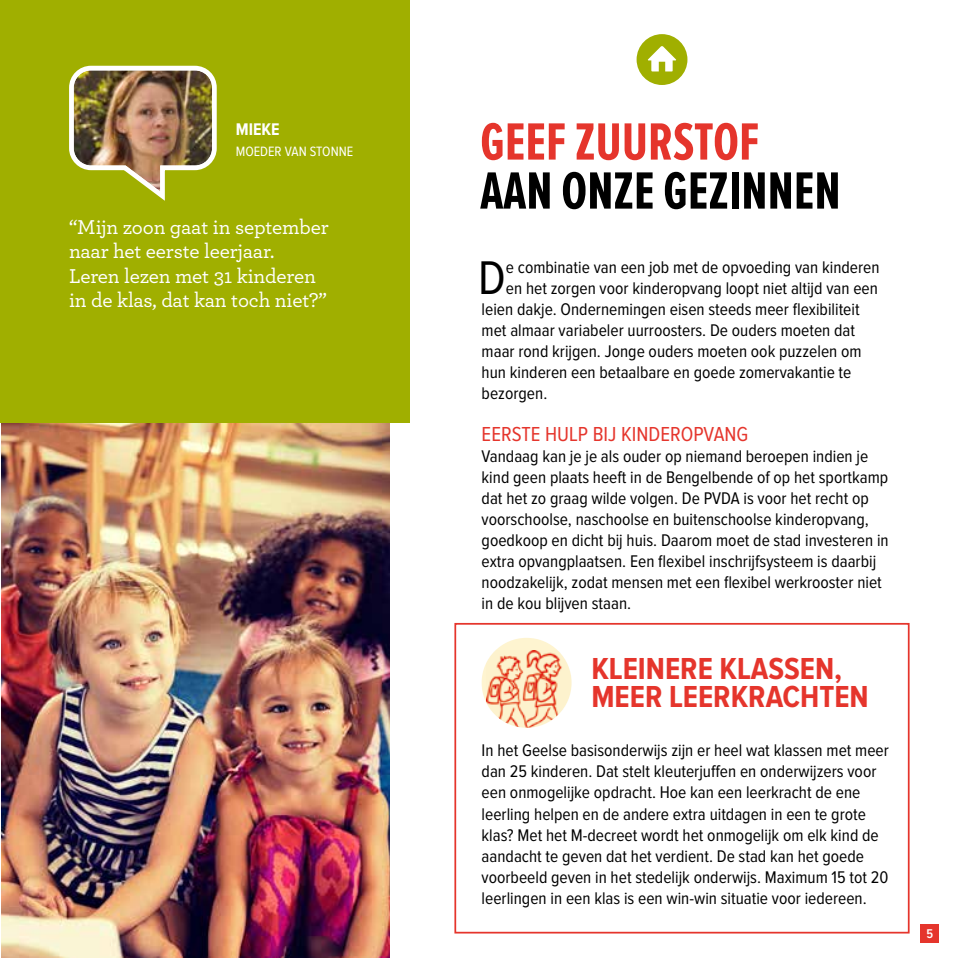
<style>
.page{position:relative;width:958px;height:958px;background:#fff}
.page>*{position:absolute;margin:0;border:0;box-sizing:border-box;transform-origin:0 0}
.t1{font:63px "Entypo";color:#fff}
.t2{font:700 54.25px "Proxima Nova Ex Cn";color:#000}
.t3{font:700 54.25px "Proxima Nova Ex Cn";color:#e5352c}
.t4{font:49px "Proxima Nova Cond";color:#000}
.t5{font:700 31.5px "Proxima Nova Cond";color:#e5352c}
.t6{font:500 21px/24.5px "Archer Pro";letter-spacing:-.01em;color:#fff}
.t7{font:21px "Proxima Nova Cond";color:#e5352c}
.t8{font:17.5px/21px "Proxima Nova Cond";color:#000}
.t9{font:700 17.5px "Proxima Nova Cond";color:#fff}
.t10{font:14px "Proxima Nova Cond";color:#fff}
.t11{font:600 13.12px "Proxima Nova Cond";color:#fff}
</style>
<div class="page">
<img style="left:1px;top:422px;width:388px;height:535px">
<div style="left:454px;top:623px;width:455px;height:310px;border:2px solid #e5352c"></div>
<div style="left:0;top:0;width:409px;height:422px;background:#a0af00"></div>
<div style="left:636px;top:34px;width:51px;height:51px;background:#a0af00;border-radius:50%"></div>
<img style="left:69px;top:65px;width:148px;height:136px">
<div style="left:481px;top:637px;width:90px;height:90px;background:#fef4d0;border-radius:50%"></div>
<img style="left:486px;top:650px;width:85px;height:77px">
<div style="left:920px;top:924px;width:19px;height:18px;background:#e5352c"></div>
<p class="t9" style="left:236px;top:119px;width:45px">MIEKE</p>
<p class="t10" style="left:236px;top:143px;width:117px">MOEDER VAN Stonne</p>
<p class="t6" style="left:69px;top:213px;width:261px">“Mijn zoon gaat in september naar het eerste leerjaar.<br>Leren lezen met 31 kinderen in de klas, dat kan toch niet?”</p>
<h1 class="t1" style="left:644px;top:16px;width:36px">⌂</h1>
<h2 class="t3" style="left:480px;top:117px;width:281px">GEEF ZUURSTOF</h2>
<h2 class="t2" style="left:480px;top:166px;width:362px">AAN ONZE GEZINNEN</h2>
<h3 class="t4" style="left:478px;top:251px;width:29px">D</h3>
<p class="t8" style="left:506px;top:257px;width:375px">e combinatie van een job met de opvoeding van kinderen</p>
<p class="t8" style="left:506px;top:278px;width:373px">en het zorgen voor kinderopvang loopt niet altijd van een</p>
<p class="t8" style="left:481px;top:299px;width:379px">leien dakje. Ondernemingen eisen steeds meer flexibiliteit</p>
<p class="t8" style="left:481px;top:320px;width:375px">met almaar variabeler uurroosters. De ouders moeten dat</p>
<p class="t8" style="left:481px;top:341px;width:381px">maar rond krijgen. Jonge ouders moeten ook puzzelen om</p>
<p class="t8" style="left:481px;top:362px;width:371px">hun kinderen een betaalbare en goede zomervakantie te</p>
<p class="t8" style="left:481px;top:383px;width:67px">bezorgen.</p>
<p class="t7" style="left:481px;top:422px;width:211px">Eerste hulp bij kinderopva</p>
<p class="t7" style="left:724px;top:422px;width:23px">ng</p>
<p class="t8" style="left:481px;top:446px;width:408px">Vandaag kan je je als ouder op niemand beroepen indien je kind geen plaats heeft in de Bengelbende of op het sportkamp dat het zo graag wilde volgen. De PVDA is voor het recht op voorschoolse, naschoolse en buitenschoolse kinderopvang, goedkoop en dicht bij huis. Daarom moet de stad investeren in extra opvangplaatsen. Een flexibel inschrijfsysteem is daarbij noodzakelijk, zodat mensen met een flexibel werkrooster niet in de kou blijven staan.</p>
<h3 class="t5" style="left:591px;top:651px;width:90px">KLEINERE</h3>
<h3 class="t5" style="left:719px;top:651px;width:49px">KLASSE</h3>
<h3 class="t5" style="left:815px;top:651px;width:29px">N,</h3>
<h3 class="t5" style="left:591px;top:679px;width:19px">MEER</h3>
<h3 class="t5" style="left:669px;top:679px;width:32px">LEERKRA</h3>
<h3 class="t5" style="left:782px;top:679px;width:88px">CHTEN</h3>
<p class="t8" style="left:481px;top:740px;width:409px">In het Geelse basisonderwijs zijn er heel wat klassen met meer dan 25 kinderen. Dat stelt kleuterjuffen en onderwijzers voor een onmogelijke opdracht. Hoe kan een leerkracht de ene leerling helpen en de andere extra uitdagen in een te grote klas? Met het M-decreet wordt het onmogelijk om elk kind de aandacht te geven dat het verdient. De stad kan het goede voorbeeld geven in het stedelijk onderwijs. Maximum 15 tot 20 leerlingen in een klas is een win-win situatie voor iedereen.</p>
<p class="t11" style="left:926px;top:927px;width:8px">5</p>
</div>
